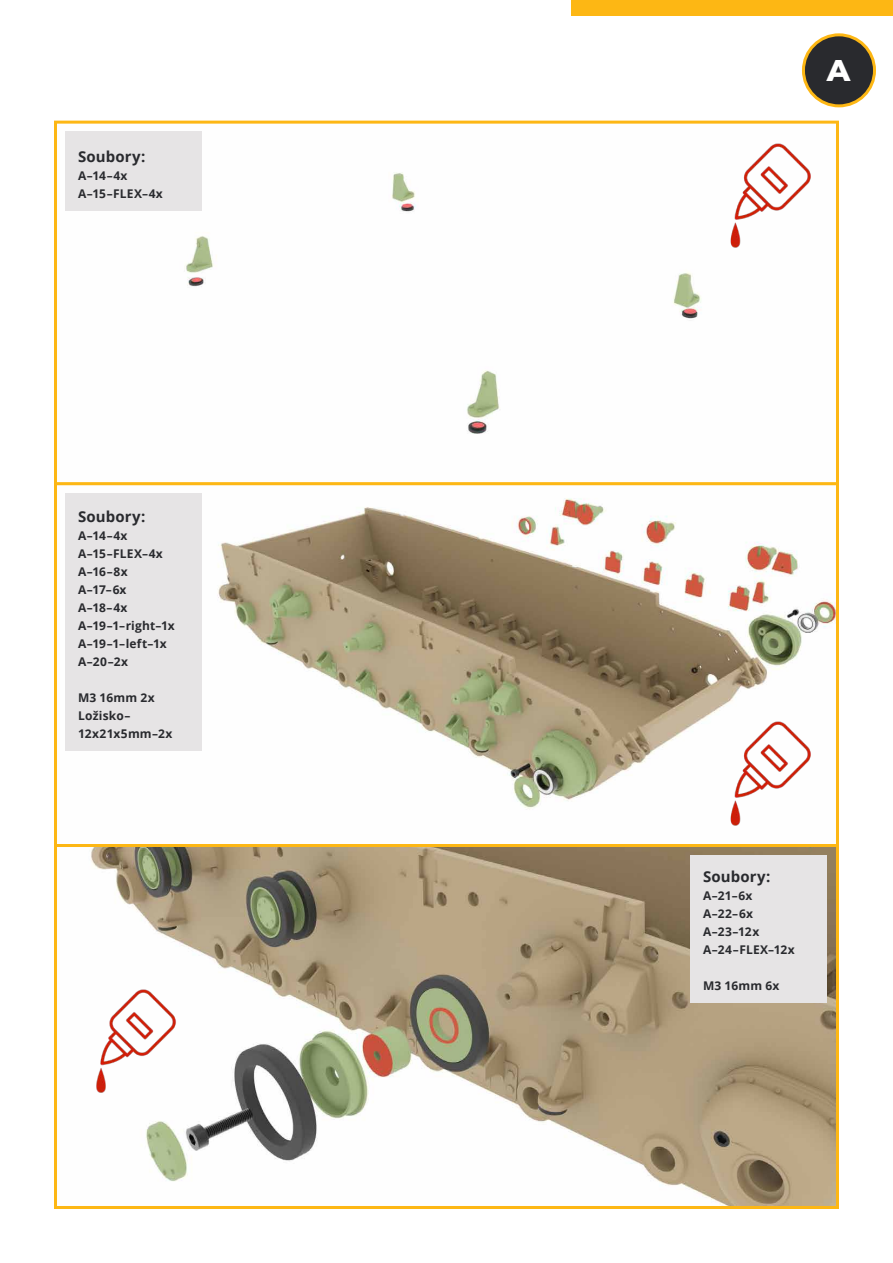
<style>
.page{position:relative;width:893px;height:1263px;background:#fff}
.page>*{position:absolute;margin:0;border:0;box-sizing:border-box;transform-origin:0 0}
.t1{font:800 30px "Montserrat";color:#fff}
.t2{font:700 15px "Open Sans";letter-spacing:.01em;color:#292a2e}
.t3{font:700 12px/18px "Open Sans";letter-spacing:.015em;color:#292a2e}
</style>
<div class="page">
<div style="left:572px;top:0;width:321px;height:16px;background:#fdb714"></div>
<img style="left:65px;top:131px;width:770px;height:1074px">
<div style="left:54px;top:121px;width:785px;height:365px;border:3px solid #fdb714"></div>
<div style="left:54px;top:482px;width:785px;height:365px;border:3px solid #fdb714"></div>
<div style="left:54px;top:844px;width:785px;height:365px;border:3px solid #fdb714"></div>
<div style="left:803px;top:35px;width:71px;height:71px;background:#292a2e;border-radius:50%"></div>
<div style="left:802px;top:33px;width:74px;height:74px;border:3px solid #fdb714;border-radius:50%"></div>
<div style="left:65px;top:132px;width:137px;height:79px;background:#e6e4e5"></div>
<div style="left:690px;top:855px;width:137px;height:148px;background:#e6e4e5"></div>
<div style="left:65px;top:493px;width:137px;height:258px;background:#e6e4e5"></div>
<img style="left:689px;top:136px;width:127px;height:127px">
<img style="left:689px;top:713px;width:127px;height:128px">
<img style="left:54px;top:981px;width:127px;height:128px">
<p class="t2" style="left:78px;top:146px;width:69px">Soubory:</p>
<p class="t3" style="left:78px;top:166px;width:86px">A–14–4x<br>A–15–FLEX–4x</p>
<p class="t2" style="left:78px;top:506px;width:69px">Soubory:</p>
<p class="t3" style="left:78px;top:526px;width:98px">A–14–4x<br>A–15–FLEX–4x<br>A–16–8x<br>A–17–6x<br>A–18–4x<br>A–19–1–right–1x<br>A–19–1–left–1x<br>A–20–2x</p>
<p class="t3" style="left:78px;top:688px;width:96px">M3 16mm 2x<br>Ložisko–<br>12x21x5mm–2x</p>
<h1 class="t1" style="left:827px;top:48px;width:25px">A</h1>
<p class="t2" style="left:703px;top:866px;width:69px">Soubory:</p>
<p class="t3" style="left:703px;top:886px;width:93px">A–21–6x<br>A–22–6x<br>A–23–12x<br>A–24–FLEX–12x</p>
<p class="t3" style="left:703px;top:976px;width:78px">M3 16mm 6x</p>
</div>
